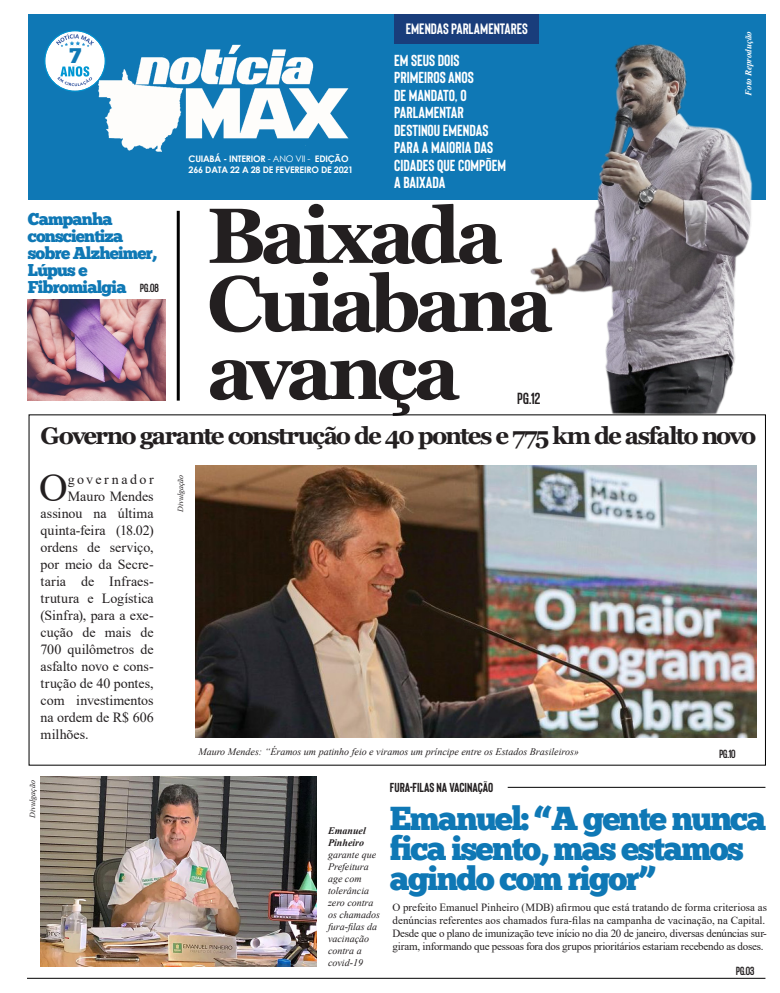
<style>
.page{position:relative;width:780px;height:993px;background:#fff}
.page>*{position:absolute;margin:0;border:0;box-sizing:border-box;transform-origin:0 0}
.t1{font:700 78px/68px "Georgia";letter-spacing:-.06em;color:#231f20}
.t2{font:39.7px "Times New Roman";color:#231f20}
.t3{font:33px/30px "Chunk Five Ex";letter-spacing:-.05em;color:#0f78b5}
.t4{font:700 24px "Georgia";letter-spacing:-.075em;color:#231f20}
.t5{font:21px "Chunk Five Ex";color:#0f78b5}
.t6{font:17px/17px "Chunk Five Ex";letter-spacing:-.05em;color:#0f78b5}
.t7{font:700 15.9px/17.5px "Bison";color:#fff}
.t8{font:700 15px "Bison";color:#fff}
.t9{font:800 15px "Gatty";color:#231f20}
.t10{font:14px "Times New Roman";color:#231f20}
.t11{font:14px "Times New Roman";letter-spacing:.175em;color:#231f20}
.t12{font:700 13px "Bison";color:#231f20}
.t13{font:11px/13px "Times New Roman";letter-spacing:-.01em;color:#231f20}
.t14{font:800 11px "Gatty";letter-spacing:.005em;color:#231f20}
.t15{font:italic 10px/12px "Times New Roman";color:#231f20}
.t16{font:700 9px/10.8px "Century Gothic";letter-spacing:-.025em;color:#fff}
.t17{font:italic 700 9px "Times New Roman";color:#fff}
.t18{font:italic 8px "Times New Roman";color:#231f20}
.s1{font-weight:400}
.s2{font-weight:700}
</style>
<div class="page">
<img style="left:28px;top:299px;width:138px;height:101px">
<div style="left:28px;top:14px;width:737px;height:186px;background:#0f78b5"></div>
<img style="left:98px;top:44px;width:251px;height:108px">
<div style="left:394px;top:14px;width:144px;height:29px;background:#193d7b"></div>
<svg style="left:44px;top:30px;width:62px;height:62px"></svg>
<hr style="left:27px;top:977px;width:738px;height:1px;background:#000">
<hr style="left:507px;top:786px;width:258px;height:1px;background:#000">
<img style="left:196px;top:465px;width:560px;height:272px">
<img style="left:521px;top:14px;width:245px;height:400px">
<img style="left:41px;top:776px;width:275px;height:190px">
<hr style="left:177px;top:211px;width:3px;height:189px;background:#000">
<p class="t5" style="left:69px;top:40px;width:13px">7</p>
<p class="t6" style="left:28px;top:210px;width:130px">Campanha conscientiza sobre Alzheimer,<br>Lúpus e<br>Fibromialgia</p>
<p class="t14" style="left:140px;top:281px;width:20px">PG.08</p>
<p class="t16" style="left:188px;top:153px;width:166px">CUIABÁ - INTERIOR <span class="s1">- ANO VII -</span> EDIÇÃO<br>266 DATA 22 A 28 DE FEVEREIRO DE 2021</p>
<p class="t8" style="left:406px;top:20px;width:124px">EMENDAS PARLAMENTARES</p>
<p class="t7" style="left:394px;top:51px;width:113px">EM SEUS DOIS<br>PRIMEIROS ANOS<br>DE MANDATO, O<br>PARLAMENTAR<br>DESTINOU EMENDAS<br>PARA A MAIORIA DAS<br>CIDADES QUE COMPÕEM<br>A BAIXADA</p>
<p class="t1" style="left:207px;top:202px;width:347px">Baixada<br>Cuiabana avança</p>
<p class="t9" style="left:517px;top:389px;width:24px">PG.12</p>
<p class="t17" style="left:742px;top:96px;width:66px;rotate:-90deg">Foto Reprodução</p>
<p class="t4" style="left:41px;top:420px;width:717px">Governo garante construção de 40 pontes e 775 km de asfalto novo</p>
<p class="t2" style="left:39px;top:460px;width:30px">O</p>
<p class="t11" style="left:68px;top:469px;width:87px">governador</p>
<p class="t18" style="left:175px;top:511px;width:39px;rotate:-90deg">Divulgação</p>
<p class="t10" style="left:68px;top:486px;width:87px">Mauro Mendes</p>
<p class="t10" style="left:41px;top:503px;width:115px">assinou na última</p>
<p class="t10" style="left:41px;top:520px;width:115px">quinta-feira (18.02)</p>
<p class="t10" style="left:41px;top:537px;width:115px">ordens de serviço,</p>
<p class="t10" style="left:41px;top:554px;width:115px">por meio da Secre-</p>
<p class="t10" style="left:41px;top:571px;width:115px">taria de Infraes-</p>
<p class="t10" style="left:41px;top:588px;width:115px">trutura e Logística</p>
<p class="t10" style="left:41px;top:605px;width:115px">(Sinfra), para a exe-</p>
<p class="t10" style="left:41px;top:622px;width:115px">cução de mais de</p>
<p class="t10" style="left:41px;top:639px;width:115px">700 quilômetros de</p>
<p class="t10" style="left:41px;top:656px;width:115px">asfalto novo e cons-</p>
<p class="t10" style="left:41px;top:673px;width:115px">trução de 40 pontes,</p>
<p class="t10" style="left:41px;top:690px;width:115px">com investimentos</p>
<p class="t10" style="left:41px;top:707px;width:115px">na ordem de R$ 606</p>
<p class="t10" style="left:41px;top:724px;width:50px">milhões.</p>
<p class="t15" style="left:198px;top:745px;width:382px">Mauro Mendes: “Éramos um patinho feio e viramos um príncipe entre os Estados Brasileiros»</p>
<p class="t14" style="left:719px;top:747px;width:18px">PG.10</p>
<p class="t18" style="left:27px;top:817px;width:39px;rotate:-90deg">Divulgação</p>
<p class="t12" style="left:390px;top:779px;width:105px">FURA-FILAS NA VACINAÇÃO</p>
<p class="t3" style="left:390px;top:802px;width:377px">Emanuel: “A gente nunca fica isento, mas estamos agindo com rigor”</p>
<p class="t13" style="left:392px;top:900px;width:376px">O prefeito Emanuel Pinheiro (MDB) afirmou que está tratando de forma criteriosa as denúncias referentes aos chamados fura-filas na campanha de vacinação, na Capital.</p>
<p class="t13" style="left:392px;top:926px;width:376px">Desde que o plano de imunização teve início no dia 20 de janeiro, diversas denúncias sur&shy;giram, informando que pessoas fora dos grupos prioritários estariam recebendo as doses.</p>
<p class="t15" style="left:328px;top:824px;width:53px"><span class="s2">Emanuel<br>Pinheiro </span>garante que<br>Prefeitura age com tolerância zero contra os chamados fura-filas da vacinação contra a covid-19</p>
<p class="t14" style="left:736px;top:963px;width:20px">PG.03</p>
</div>
